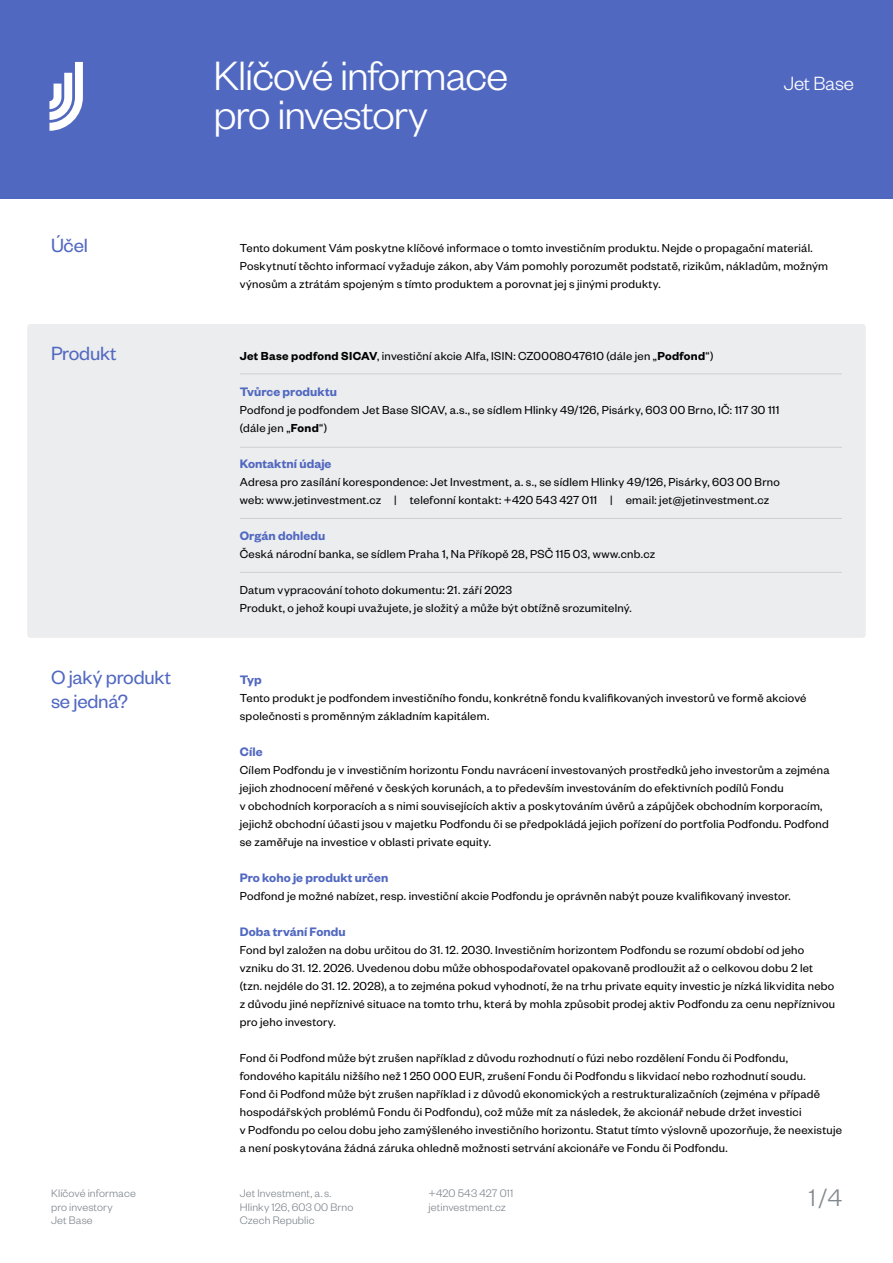
<style>
.page{position:relative;width:893px;height:1263px;background:#fff}
.page>*{position:absolute;margin:0;border:0;box-sizing:border-box;transform-origin:0 0}
.t1{font:300 45px "Founders Grotesk";letter-spacing:-.025em;color:#fff}
.t2{font:300 26.4px "Founders Grotesk";color:#80888f}
.t3{font:21px/24px "Founders Grotesk";letter-spacing:-.01em;color:#5168c1}
.t4{font:300 21px "Founders Grotesk";letter-spacing:-.01em;color:#fff}
.t5{font:600 13.5px "Founders Grotesk";letter-spacing:.005em;color:#5168c1}
.t6{font:12.75px/18px "Founders Grotesk";letter-spacing:.02em;color:#000}
.t7{font:300 12px/13.5px "Founders Grotesk";letter-spacing:.01em;color:#80888f}
.s1{font-weight:600}
</style>
<div class="page">
<div style="left:0;top:0;width:893px;height:198px;background:#5168c1"></div>
<div style="left:27px;top:324px;width:839px;height:314px;background:#ecedee;border-radius:3px"></div>
<svg style="left:49px;top:62px;width:34px;height:69px"></svg>
<hr style="left:240px;top:518px;width:602px;height:1px;background:#cccfd2">
<hr style="left:240px;top:447px;width:602px;height:1px;background:#cccfd2">
<hr style="left:240px;top:572px;width:602px;height:1px;background:#cccfd2">
<hr style="left:240px;top:373px;width:602px;height:1px;background:#cccfd2">
<h3 class="t3" style="left:51px;top:232px;width:38px">Účel</h3>
<h3 class="t3" style="left:51px;top:340px;width:67px">Produkt</h3>
<h3 class="t3" style="left:51px;top:664px;width:122px">O jaký produkt se jedná?</h3>
<h1 class="t1" style="left:213px;top:49px;width:296px">Klíčové informace</h1>
<h1 class="t1" style="left:213px;top:88px;width:216px">pro investory</h1>
<h3 class="t4" style="left:784px;top:71px;width:71px">Jet Base</h3>
<p class="t6" style="left:240px;top:238px;width:590px">Tento dokument Vám poskytne klíčové informace o tomto investičním produktu. Nejde o propagační materiál.<br>Poskytnutí těchto informací vyžaduje zákon, aby Vám pomohly porozumět podstatě, rizikům, nákladům, možným výnosům a ztrátám spojeným s tímto produktem a porovnat jej s jinými produkty.</p>
<p class="t6" style="left:240px;top:346px;width:475px"><span class="s1">Jet Base podfond SICAV</span>, investiční akcie Alfa, ISIN: CZ0008047610 (dále jen „<span class="s1">Podfond</span>“)</p>
<p class="t5" style="left:240px;top:383px;width:99px">Tvůrce produktu</p>
<p class="t6" style="left:240px;top:400px;width:541px">Podfond je podfondem Jet Base SICAV, a.s., se sídlem Hlinky 49/126, Pisárky, 603 00 Brno, IČ: 117 30 111 (dále jen „<span class="s1">Fond</span>“)</p>
<p class="t5" style="left:240px;top:455px;width:93px">Kontaktní údaje</p>
<p class="t6" style="left:240px;top:472px;width:542px">Adresa pro zasílání korespondence: Jet Investment, a. s., se sídlem Hlinky 49/126, Pisárky, 603 00 Brno web: www.jetinvestment.cz | telefonní kontakt: +420 543 427 011 | email: jet@jetinvestment.cz</p>
<p class="t5" style="left:240px;top:527px;width:87px">Orgán dohledu</p>
<p class="t6" style="left:240px;top:544px;width:417px">Česká národní banka, se sídlem Praha 1, Na Příkopě 28, PSČ 115 03, www.cnb.cz</p>
<p class="t6" style="left:240px;top:580px;width:393px">Datum vypracování tohoto dokumentu: 21. září 2023<br>Produkt, o jehož koupi uvažujete, je složitý a může být obtížně srozumitelný.</p>
<p class="t5" style="left:240px;top:671px;width:23px">Typ</p>
<p class="t6" style="left:240px;top:688px;width:568px">Tento produkt je podfondem investičního fondu, konkrétně fondu kvalifikovaných investorů ve formě akciové společnosti s proměnným základním kapitálem.</p>
<p class="t5" style="left:240px;top:743px;width:24px">Cíle</p>
<p class="t6" style="left:240px;top:760px;width:591px">Cílem Podfondu je v investičním horizontu Fondu navrácení investovaných prostředků jeho investorům a zejména jejich zhodnocení měřené v českých korunách, a to především investováním do efektivních podílů Fondu<br>v obchodních korporacích a s nimi souvisejících aktiv a poskytováním úvěrů a zápůjček obchodním korporacím, jejichž obchodní účasti jsou v majetku Podfondu či se předpokládá jejich pořízení do portfolia Podfondu. Podfond se zaměřuje na investice v oblasti private equity.</p>
<p class="t5" style="left:240px;top:869px;width:150px">Pro koho je produkt určen</p>
<p class="t6" style="left:240px;top:886px;width:552px">Podfond je možné nabízet, resp. investiční akcie Podfondu je oprávněn nabýt pouze kvalifikovaný investor.</p>
<p class="t5" style="left:240px;top:923px;width:107px">Doba trvání Fondu</p>
<p class="t6" style="left:240px;top:940px;width:597px">Fond byl založen na dobu určitou do 31. 12. 2030. Investičním horizontem Podfondu se rozumí období od jeho vzniku do 31. 12. 2026. Uvedenou dobu může obhospodařovatel opakovaně prodloužit až o celkovou dobu 2 let (tzn. nejdéle do 31. 12. 2028), a to zejména pokud vyhodnotí, že na trhu private equity investic je nízká likvidita nebo z důvodu jiné nepříznivé situace na tomto trhu, která by mohla způsobit prodej aktiv Podfondu za cenu nepříznivou pro jeho investory.</p>
<p class="t6" style="left:240px;top:1048px;width:604px">Fond či Podfond může být zrušen například z důvodu rozhodnutí o fúzi nebo rozdělení Fondu či Podfondu, fondového kapitálu nižšího než 1 250 000 EUR, zrušení Fondu či Podfondu s likvidací nebo rozhodnutí soudu.<br>Fond či Podfond může být zrušen například i z důvodů ekonomických a restrukturalizačních (zejména v případě hospodářských problémů Fondu či Podfondu), což může mít za následek, že akcionář nebude držet investici<br>v Podfondu po celou dobu jeho zamýšleného investičního horizontu. Statut tímto výslovně upozorňuje, že neexistuje a není poskytována žádná záruka ohledně možnosti setrvání akcionáře ve Fondu či Podfondu.</p>
<p class="t7" style="left:51px;top:1186px;width:86px">Klíčové informace pro investory<br>Jet Base</p>
<h2 class="t2" style="left:809px;top:1182px;width:35px">1/4</h2>
<p class="t7" style="left:429px;top:1186px;width:86px">+420 543 427 011 jetinvestment.cz</p>
<p class="t7" style="left:240px;top:1186px;width:115px">Jet Investment, a. s.<br>Hlinky 126, 603 00 Brno<br>Czech Republic</p>
</div>
